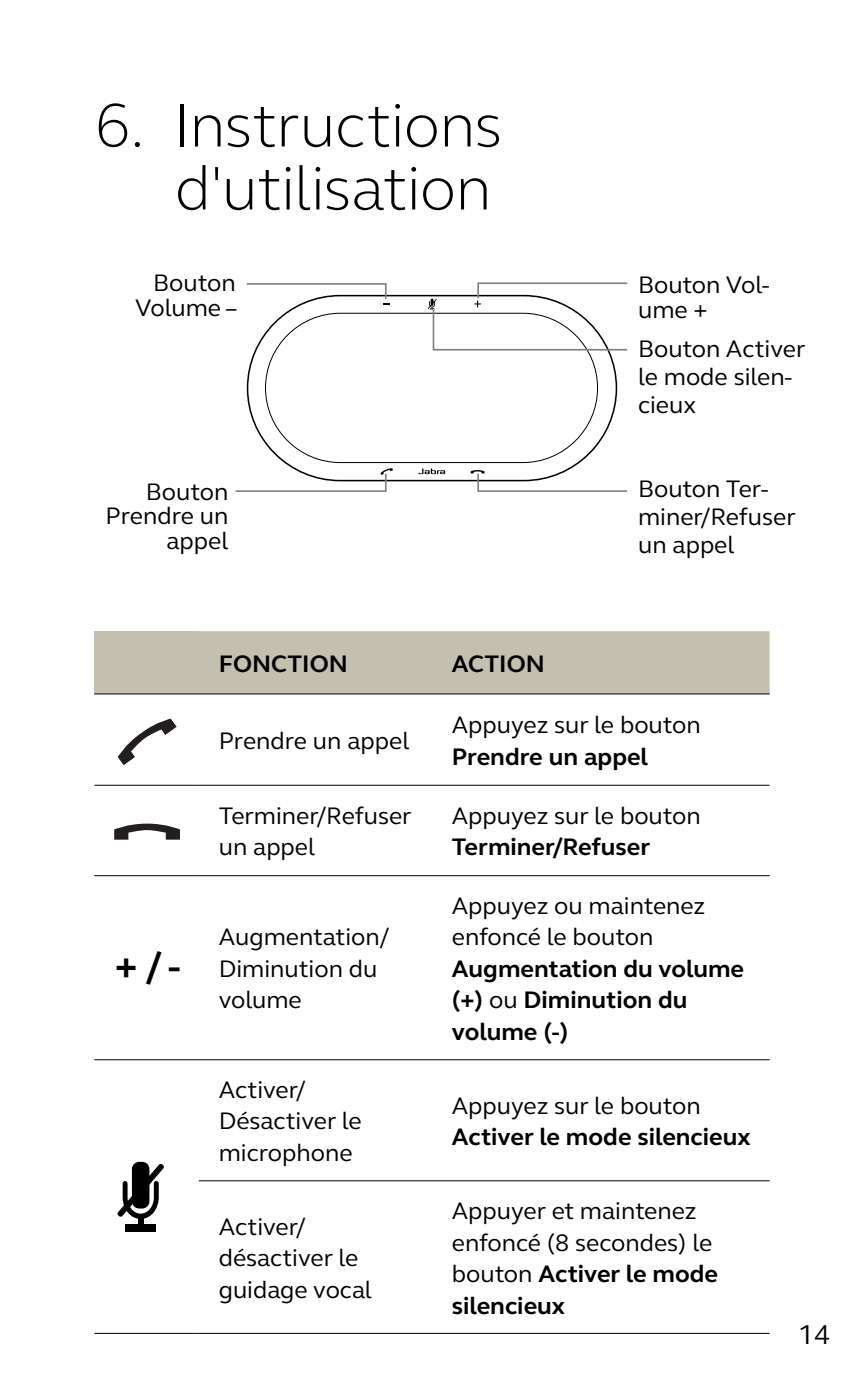
<style>
.page{position:relative;width:864px;height:1389px;background:#fff}
.page>*{position:absolute;margin:0;border:0;box-sizing:border-box;transform-origin:0 0}
.t1{font:300 63px/63px "GN Elliot";letter-spacing:-.01em;color:#000;text-align:right}
.t2{font:700 38.5px "GN Elliot";color:#000}
.t3{font:28px "GN Elliot";color:#000}
.t4{font:24.5px/31.5px "GN Elliot";color:#000}
.t5{font:700 24.5px/31.5px "GN Elliot";color:#000}
.s1{font-weight:400}
.s2{font-weight:700}
</style>
<div class="page">
<svg style="left:418px;top:469px;width:27px;height:5px"></svg>
<div style="left:94px;top:631px;width:105px;height:63px;background:#c4c0b1"></div>
<div style="left:199px;top:631px;width:570px;height:62px;background:#c4c0b1"></div>
<hr style="left:94px;top:875px;width:105px;height:1px;background:#000">
<hr style="left:94px;top:1059px;width:105px;height:1px;background:#000">
<hr style="left:94px;top:1333px;width:105px;height:1px;background:#000">
<hr style="left:94px;top:693px;width:105px;height:2px;background:#000">
<hr style="left:94px;top:785px;width:105px;height:1px;background:#000">
<hr style="left:199px;top:693px;width:233px;height:2px;background:#000">
<hr style="left:432px;top:693px;width:337px;height:2px;background:#000">
<hr style="left:199px;top:785px;width:233px;height:1px;background:#000">
<hr style="left:432px;top:785px;width:337px;height:1px;background:#000">
<hr style="left:199px;top:875px;width:233px;height:1px;background:#000">
<hr style="left:432px;top:875px;width:337px;height:1px;background:#000">
<hr style="left:199px;top:1059px;width:233px;height:1px;background:#000">
<hr style="left:432px;top:1059px;width:337px;height:1px;background:#000">
<hr style="left:199px;top:1180px;width:233px;height:1px;background:#000">
<hr style="left:432px;top:1180px;width:337px;height:1px;background:#000">
<hr style="left:199px;top:1333px;width:233px;height:1px;background:#000">
<hr style="left:432px;top:1333px;width:337px;height:1px;background:#000">
<svg style="left:118px;top:719px;width:59px;height:46px"></svg>
<svg style="left:114px;top:824px;width:66px;height:16px"></svg>
<div style="left:132px;top:1162px;width:17px;height:47px;background:#000;border-radius:7px"></div>
<div style="left:138px;top:1217px;width:5px;height:12px;background:#000"></div>
<div style="left:126px;top:1224px;width:30px;height:7px;background:#000"></div>
<svg style="left:117px;top:1164px;width:47px;height:55px"></svg>
<svg style="left:470px;top:470px;width:158px;height:22px"></svg>
<svg style="left:235px;top:468px;width:158px;height:24px"></svg>
<svg style="left:246px;top:283px;width:144px;height:21px"></svg>
<svg style="left:427px;top:282px;width:201px;height:69px"></svg>
<h1 class="t1" style="left:94px;top:92px;width:409px">6. Instructions d'utilisation</h1>
<p class="t4" style="left:135px;top:270px;width:103px;line-height:24.5px;text-align:right">Bouton<br>Volume –</p>
<p class="t4" style="left:637px;top:272px;width:133px;line-height:24.5px">Bouton Vol&shy;ume +</p>
<p class="t4" style="left:637px;top:334px;width:169px;line-height:28px">Bouton Activer le mode silen&shy;cieux</p>
<p class="t4" style="left:105px;top:478px;width:124px;line-height:24.5px;text-align:right">Bouton<br>Prendre un appel</p>
<p class="t4" style="left:637px;top:474px;width:159px;line-height:28px">Bouton Ter&shy;miner/Refuser un appel</p>
<p class="t5" style="left:218px;top:647px;width:130px">FONCTION</p>
<p class="t5" style="left:451px;top:647px;width:94px">ACTION</p>
<p class="t4" style="left:218px;top:724px;width:192px">Prendre un appel</p>
<p class="t4" style="left:451px;top:708px;width:250px">Appuyez sur le bouton</p>
<p class="t5" style="left:451px;top:740px;width:198px">Prendre un appel</p>
<h2 class="t2" style="left:115px;top:940px;width:67px">+ / -</h2>
<p class="t4" style="left:218px;top:799px;width:194px">Terminer/Refuser un appel</p>
<p class="t4" style="left:451px;top:799px;width:250px">Appuyez sur le bouton</p>
<p class="t5" style="left:451px;top:831px;width:200px">Terminer/Refuser</p>
<p class="t4" style="left:218px;top:921px;width:172px">Augmentation/<br>Diminution du volume</p>
<p class="t4" style="left:218px;top:1073px;width:144px">Activer/<br>Désactiver le microphone</p>
<p class="t4" style="left:218px;top:1210px;width:155px">Activer/ désactiver le guidage vocal</p>
<p class="t4" style="left:451px;top:889px;width:255px">Appuyez ou maintenez enfoncé le bouton</p>
<p class="t5" style="left:451px;top:953px;width:293px">Augmentation du volume (+) <span class="s1">ou</span> Diminution du volume (-)</p>
<p class="t4" style="left:451px;top:1089px;width:250px">Appuyez sur le bouton</p>
<p class="t5" style="left:451px;top:1121px;width:300px">Activer le mode silencieux</p>
<p class="t4" style="left:451px;top:1194px;width:268px">Appuyer et maintenez enfoncé (8 secondes) le bouton <span class="s2">Activer le mode silencieux</span></p>
<p class="t3" style="left:797px;top:1316px;width:34px">14</p>
</div>
